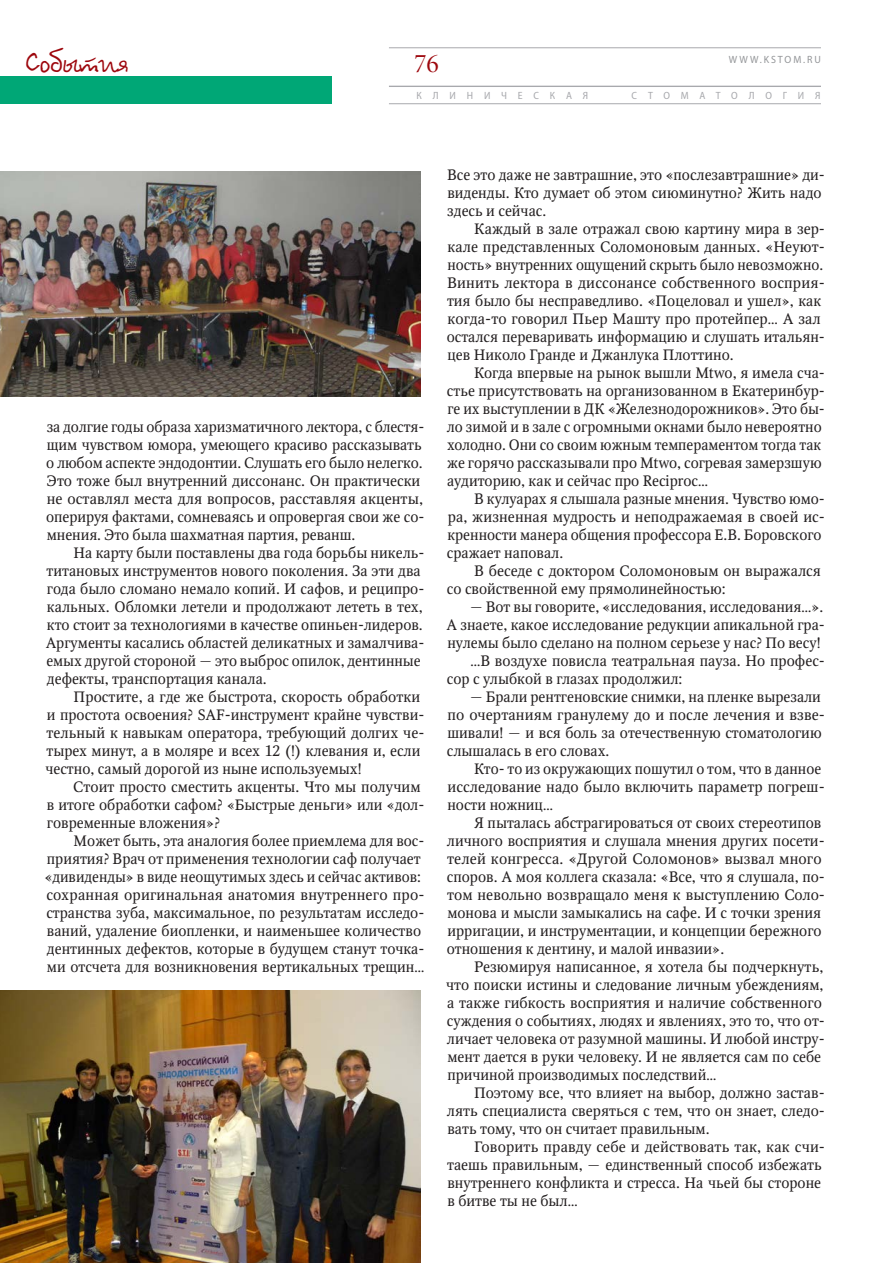
<style>
.page{position:relative;width:893px;height:1263px;background:#fff}
.page>*{position:absolute;margin:0;border:0;box-sizing:border-box;transform-origin:0 0}
.t1{font:30px "Betina Script";letter-spacing:-.025em;color:#9d070d}
.t2{font:27px "Minion Pro Disp";color:#9d070d}
.t3{font:15px/18px "Octava";color:#231f20}
.t4{font:semi-condensed 10.5px "Myriad Pro";letter-spacing:1.01em;color:#a8a9ad}
.t5{font:10.5px "Myriad Pro";letter-spacing:.195em;color:#939598;scale:.95 1}
</style>
<div class="page">
<hr style="left:389px;top:48px;width:432px;height:1px;background:#a8a9ad">
<div style="left:0;top:76px;width:332px;height:28px;background:#00a776"></div>
<hr style="left:389px;top:86px;width:432px;height:1px;background:#a8a9ad">
<hr style="left:389px;top:103px;width:432px;height:1px;background:#a8a9ad">
<img style="left:0;top:171px;width:420px;height:225px">
<img style="left:0;top:990px;width:420px;height:273px">
<h1 class="t1" style="left:24px;top:44px;width:107px">События</h1>
<h2 class="t2" style="left:414px;top:47px;width:26px">76</h2>
<p class="t4" style="left:416px;top:89px;width:173px">КЛИНИЧЕСКАЯ</p>
<p class="t4" style="left:631px;top:89px;width:191px">СТОМАТОЛОГИЯ</p>
<p class="t5" style="left:729px;top:53px;width:98px">WWW.kSTOM.RU</p>
<p class="t3" style="left:46px;top:418px;width:380px">за долгие годы образа харизматичного лектора, с блестя&shy;щим чувством юмора, умеющего красиво рассказывать о любом аспекте эндодонтии. Слушать его было нелегко.<br>Это тоже был внутренний диссонанс. Он практически не оставлял места для вопросов, расставляя акценты, оперируя фактами, сомневаясь и опровергая свои же со&shy;мнения. Это была шахматная партия, реванш.</p>
<p class="t3" style="left:46px;top:544px;width:380px;text-indent:28px">На карту были поставлены два года борьбы никель&shy;титановых инструментов нового поколения. За эти два года было сломано немало копий. И сафов, и реципро&shy;кальных. Обломки летели и продолжают лететь в тех, кто стоит за технологиями в качестве опиньен-лидеров.<br>Аргументы касались областей деликатных и замалчива&shy;емых другой стороной — это выброс опилок, дентинные дефекты, транспортация канала.</p>
<p class="t3" style="left:45px;top:688px;width:380px;text-indent:28px">Простите, а где же быстрота, скорость обработки и простота освоения? SAF-инструмент крайне чувстви&shy;тельный к навыкам оператора, требующий долгих че&shy;тырех минут, а в моляре и всех 12 (!) клевания и, если честно, самый дорогой из ныне используемых!</p>
<p class="t3" style="left:47px;top:778px;width:379px;text-indent:26px">Стоит просто сместить акценты. Что мы получим в итоге обработки сафом? «Быстрые деньги» или «дол&shy;говременные вложения»?</p>
<p class="t3" style="left:44px;top:832px;width:381px;text-indent:29px">Может быть, эта аналогия более приемлема для вос&shy;приятия? Врач от применения технологии саф получает «дивиденды» в виде неощутимых здесь и сейчас активов: сохранная оригинальная анатомия внутреннего про&shy;странства зуба, максимальное, по результатам исследо&shy;ваний, удаление биопленки, и наименьшее количество дентинных дефектов, которые в будущем станут точка&shy;ми отсчета для возникновения вертикальных трещин…</p>
<p class="t3" style="left:447px;top:166px;width:379px">Все это даже не завтрашние, это «послезавтрашние» ди&shy;виденды. Кто думает об этом сиюминутно? Жить надо здесь и сейчас.</p>
<p class="t3" style="left:447px;top:220px;width:380px;text-indent:27px">Каждый в зале отражал свою картину мира в зер&shy;кале представленных Соломоновым данных. «Неуют&shy;ность» внутренних ощущений скрыть было невозможно.<br>Винить лектора в диссонансе собственного восприя&shy;тия было бы несправедливо. «Поцеловал и ушел», как когда‑то говорил Пьер Машту про протейпер… А зал остался переваривать информацию и слушать итальян&shy;цев Николо Гранде и Джанлука Плоттино.</p>
<p class="t3" style="left:447px;top:364px;width:380px;text-indent:27px">Когда впервые на рынок вышли Mtwo, я имела сча&shy;стье присутствовать на организованном в Екатеринбур&shy;ге их выступлении в ДК «Железнодорожников». Это бы&shy;ло зимой и в зале с огромными окнами было невероятно холодно. Они со своим южным темпераментом тогда так же горячо рассказывали про Mtwo, согревая замерзшую аудиторию, как и сейчас про Reciproc…</p>
<p class="t3" style="left:447px;top:490px;width:380px;text-indent:27px">В кулуарах я слышала разные мнения. Чувство юмо&shy;ра, жизненная мудрость и неподражаемая в своей ис&shy;кренности манера общения профессора Е.В. Боровского сражает наповал.</p>
<p class="t3" style="left:447px;top:562px;width:376px;text-indent:27px">В беседе с доктором Соломоновым он выражался со свойственной ему прямолинейностью:</p>
<p class="t3" style="left:470px;top:598px;width:355px">— Вот вы говорите, «исследования, исследования…».</p>
<p class="t3" style="left:446px;top:616px;width:380px">А знаете, какое исследование редукции апикальной гра-</p>
<p class="t3" style="left:447px;top:634px;width:375px">нулемы было сделано на полном серьезе у нас? По весу!</p>
<p class="t3" style="left:470px;top:652px;width:356px">…В воздухе повисла театральная пауза. Но профес-</p>
<p class="t3" style="left:447px;top:670px;width:237px">сор с улыбкой в глазах продолжил:</p>
<p class="t3" style="left:447px;top:688px;width:380px;text-indent:23px">— Брали рентгеновские снимки, на пленке вырезали по очертаниям гранулему до и после лечения и взве&shy;шивали! — и вся боль за отечественную стоматологию слышалась в его словах.</p>
<p class="t3" style="left:447px;top:760px;width:379px;text-indent:27px">Кто- то из окружающих пошутил о том, что в данное исследование надо было включить параметр погреш&shy;ности ножниц…</p>
<p class="t3" style="left:447px;top:814px;width:380px;text-indent:27px">Я пыталась абстрагироваться от своих стереотипов личного восприятия и слушала мнения других посети&shy;телей конгресса. «Другой Соломонов» вызвал много споров. А моя коллега сказала: «Все, что я слушала, по&shy;том невольно возвращало меня к выступлению Соло&shy;монова и мысли замыкались на сафе. И с точки зрения ирригации, и инструментации, и концепции бережного отношения к дентину, и малой инвазии».</p>
<p class="t3" style="left:446px;top:958px;width:380px;text-indent:28px">Резюмируя написанное, я хотела бы подчеркнуть, что поиски истины и следование личным убеждениям, а также гибкость восприятия и наличие собственного суждения о событиях, людях и явлениях, это то, что от&shy;личает человека от разумной машины. И любой инстру&shy;мент дается в руки человеку. И не является сам по себе причиной производимых последствий…</p>
<p class="t3" style="left:447px;top:1084px;width:380px;text-align:justify;text-indent:27px">Поэтому все, что влияет на выбор, должно застав&shy;лять специалиста сверяться с тем, что он знает, следо&shy;вать тому, что он считает правильным.</p>
<p class="t3" style="left:447px;top:1138px;width:379px;text-indent:27px">Говорить правду себе и действовать так, как счи&shy;таешь правильным, — единственный способ избежать внутреннего конфликта и стресса. На чьей бы стороне в битве ты не был…</p>
</div>
